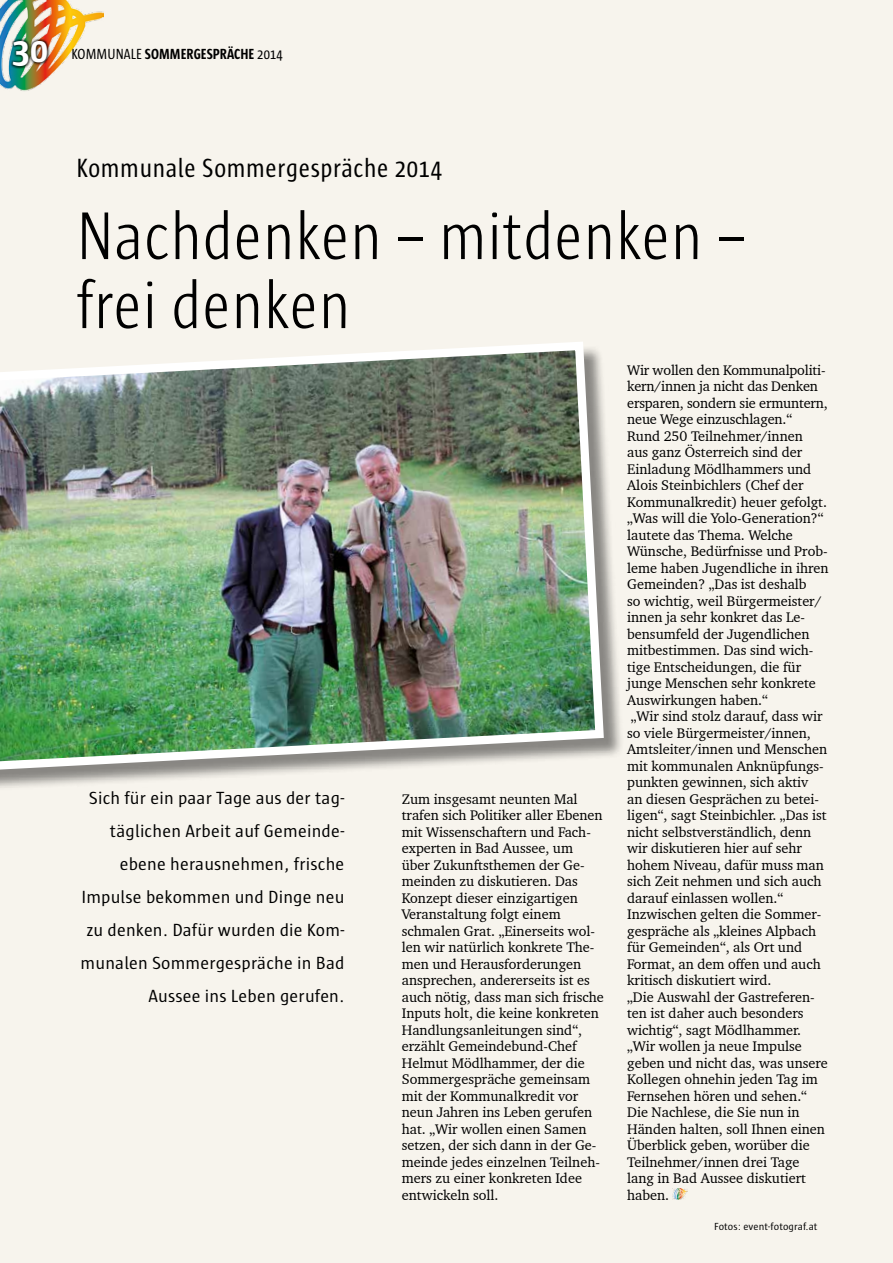
<style>
.page{position:relative;width:893px;height:1263px;background:#f7f4ed}
.page>*{position:absolute;margin:0;border:0;box-sizing:border-box;transform-origin:0 0}
.t1{font:300 69px/69px "Sun Cd";letter-spacing:.01em;color:#000}
.t2{font:700 36px "Sun";color:#fff}
.t3{font:27px "Sun Cd";letter-spacing:.025em;color:#000}
.t4{font:18px/33px "Sun";letter-spacing:.01em;color:#000;text-align:right}
.t5{font:700 15px "Sun Cd";letter-spacing:.005em;color:#000}
.t6{font:14.25px/16.5px "Charter BT Pro";color:#000}
.t7{font:10.5px "Sun";letter-spacing:.005em;color:#000}
.s1{font-weight:400}
</style>
<div class="page">
<div style="left:0;top:344px;width:624px;height:448px;background:#000;opacity:.45"></div>
<img style="left:0;top:342px;width:608px;height:433px">
<img style="left:673px;top:1188px;width:14px;height:12px">
<img style="left:0;top:0;width:103px;height:91px">
<div style="left:10px;top:38px;width:40px;height:31px;background:#000;opacity:.75"></div>
<h2 class="t2" style="left:12px;top:30px;width:38px">30</h2>
<p class="t5" style="left:72px;top:46px;width:213px"><span class="s1">KOMMUNALE</span> SOMMERGESPRÄCHE <span class="s1">2014</span></p>
<h3 class="t3" style="left:77px;top:153px;width:367px">Kommunale Sommergespräche 2014</h3>
<h1 class="t1" style="left:77px;top:203px;width:670px">Nachdenken – mitdenken – frei denken</h1>
<p class="t4" style="left:81px;top:781px;width:265px">Sich für ein paar Tage aus der tag&shy;täglichen Arbeit auf Gemeinde&shy;ebene herausnehmen, frische<br>Impulse bekommen und Dinge neu zu denken. Dafür wurden die Kom&shy;munalen Sommergespräche in Bad<br>Aussee ins Leben gerufen.</p>
<p class="t6" style="left:402px;top:790px;width:203px">Zum insgesamt neunten Mal trafen sich Politiker aller Ebenen mit Wissenschaftern und Fach&shy;experten in Bad Aussee, um über Zukunftsthemen der Ge&shy;meinden zu diskutieren. Das<br>Konzept dieser einzigartigen<br>Veranstaltung folgt einem schmalen Grat. „Einerseits wol&shy;len wir natürlich konkrete The&shy;men und Herausforderungen ansprechen, andererseits ist es auch nötig, dass man sich frische<br>Inputs holt, die keine konkreten<br>Handlungsanleitungen sind“, erzählt Gemeindebund-Chef<br>Helmut Mödlhammer, der die<br>Sommergespräche gemeinsam mit der Kommunalkredit vor neun Jahren ins Leben gerufen hat. „Wir wollen einen Samen setzen, der sich dann in der Ge&shy;meinde jedes einzelnen Teilneh&shy;mers zu einer konkreten Idee entwickeln soll.</p>
<p class="t6" style="left:627px;top:361px;width:203px">Wir wollen den Kommunalpoliti&shy;kern/innen ja nicht das Denken ersparen, sondern sie ermuntern, neue Wege einzuschlagen.“<br>Rund 250 Teilnehmer/innen<br>aus ganz Österreich sind der<br>Einladung Mödlhammers und<br>Alois Steinbichlers (Chef der<br>Kommunalkredit) heuer gefolgt. „Was will die Yolo-Generation?“ lautete das Thema. Welche<br>Wünsche, Bedürfnisse und Prob&shy;leme haben Jugendliche in ihren<br>Gemeinden? „Das ist deshalb<br>so wichtig, weil Bürgermeister/ innen ja sehr konkret das Le&shy;bensumfeld der Jugendlichen mitbestimmen. Das sind wich&shy;tige Entscheidungen, die für junge Menschen sehr konkrete<br>Auswirkungen haben.“<br>„Wir sind stolz darauf, dass wir so viele Bürgermeister/innen,<br>Amtsleiter/innen und Menschen mit kommunalen Anknüpfungs&shy;punkten gewinnen, sich aktiv<br>an diesen Gesprächen zu betei&shy;ligen“, sagt Steinbichler. „Das ist nicht selbstverständlich, denn wir diskutieren hier auf sehr hohem Niveau, dafür muss man sich Zeit nehmen und sich auch darauf einlassen wollen.“<br>Inzwischen gelten die Sommer&shy;gespräche als „kleines Alpbach für Gemeinden“, als Ort und<br>Format, an dem offen und auch kritisch diskutiert wird.<br>„Die Auswahl der Gastreferen&shy;ten ist daher auch besonders wichtig“, sagt Mödlhammer. „Wir wollen ja neue Impulse geben und nicht das, was unsere<br>Kollegen ohnehin jeden Tag im<br>Fernsehen hören und sehen.“<br>Die Nachlese, die Sie nun in<br>Händen halten, soll Ihnen einen<br>Überblick geben, worüber die<br>Teilnehmer/innen drei Tage lang in Bad Aussee diskutiert haben.</p>
<p class="t7" style="left:714px;top:1221px;width:105px">Fotos: event-fotograf.at</p>
</div>
